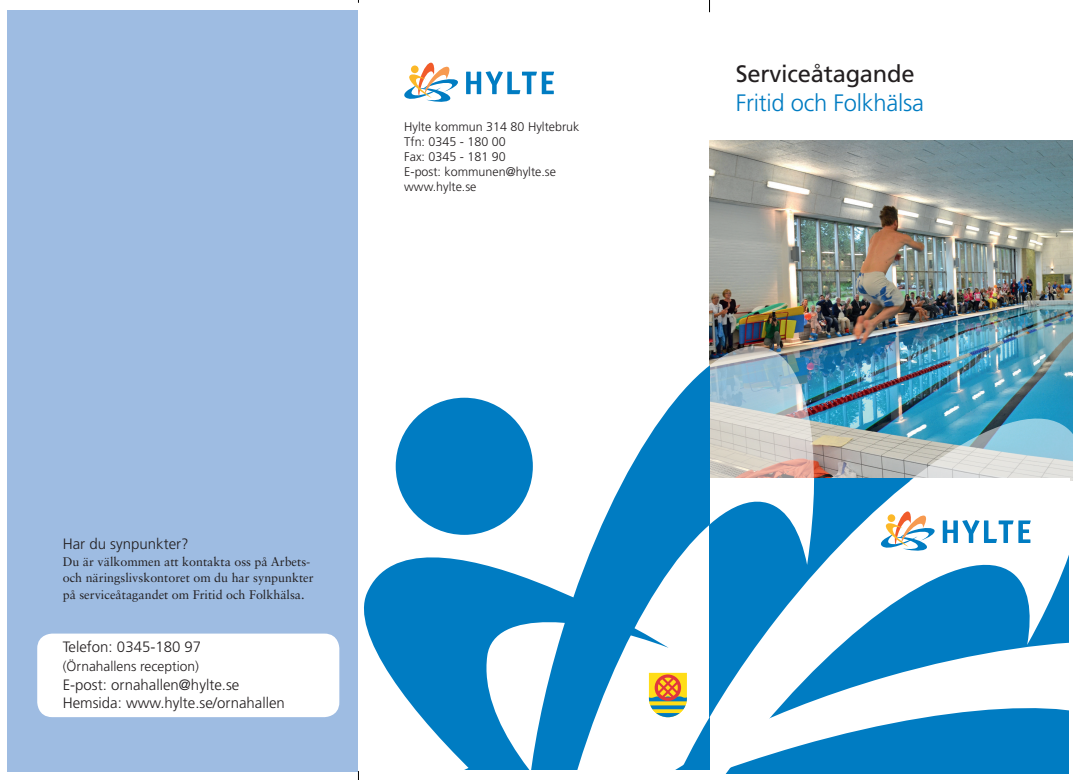
<style>
.page{position:relative;width:1078px;height:780px;background:#fff}
.page>*{position:absolute;margin:0;border:0;box-sizing:border-box;transform-origin:0 0}
.t1{font:300 23.75px "Frutiger LT Std";letter-spacing:-.01em;color:#007cc2}
.t2{font:23.75px "Frutiger LT Std";letter-spacing:-.01em;color:#231f20}
.t3{font:300 15px/18.8px "Frutiger LT Std";color:#231f20}
.t4{font:300 13.75px "Frutiger LT Std";color:#231f20}
.t5{font:12.5px/16.2px "Sabon LT Std";color:#231f20}
.t6{font:300 12.5px/15px "Frutiger LT Std";color:#231f20}
</style>
<div class="page">
<img style="left:709px;top:141px;width:363px;height:248px">
<div style="left:7px;top:11px;width:351px;height:760px;background:#9ebce2"></div>
<svg style="left:935px;top:520px;width:133px;height:254px;fill:#007cc2"></svg>
<svg style="left:942px;top:520px;width:88px;height:23px"></svg>
<svg style="left:935px;top:389px;width:138px;height:92px;background:#83bacc"></svg>
<svg style="left:466px;top:71px;width:88px;height:23px"></svg>
<svg style="left:404px;top:63px;width:54px;height:39px"></svg>
<div style="left:411px;top:65px;width:7px;height:8px;background:#fcb828;border-radius:50%"></div>
<div style="left:37px;top:633px;width:302px;height:84px;background:#fff;border-radius:15px"></div>
<svg style="left:709px;top:0;width:1px;height:12px"></svg>
<svg style="left:358px;top:330px;width:577px;height:450px"></svg>
<p class="t6" style="left:404px;top:120px;width:177px">Hylte kommun 314 80 Hyltebruk<br>Tfn: 0345 - 180 00<br>Fax: 0345 - 181 90<br>E-post: kommunen@hylte.se www.hylte.se</p>
<p class="t3" style="left:63px;top:534px;width:127px">Har du synpunkter?</p>
<p class="t5" style="left:63px;top:553px;width:252px">Du är välkommen att kontakta oss på Arbets&shy;och näringslivskontoret om du har synpunkter på serviceåtagandet om Fritid och Folkhälsa.</p>
<p class="t3" style="left:63px;top:637px;width:140px">Telefon: 0345-180 97</p>
<p class="t4" style="left:63px;top:658px;width:137px">(Örnahallens reception)</p>
<p class="t3" style="left:63px;top:675px;width:223px">E-post: ornahallen@hylte.se<br>Hemsida: www.hylte.se/ornahallen</p>
<h1 class="t2" style="left:735px;top:60px;width:180px">Serviceåtagande</h1>
<h1 class="t1" style="left:735px;top:89px;width:190px">Fritid och Folkhälsa</h1>
</div>
